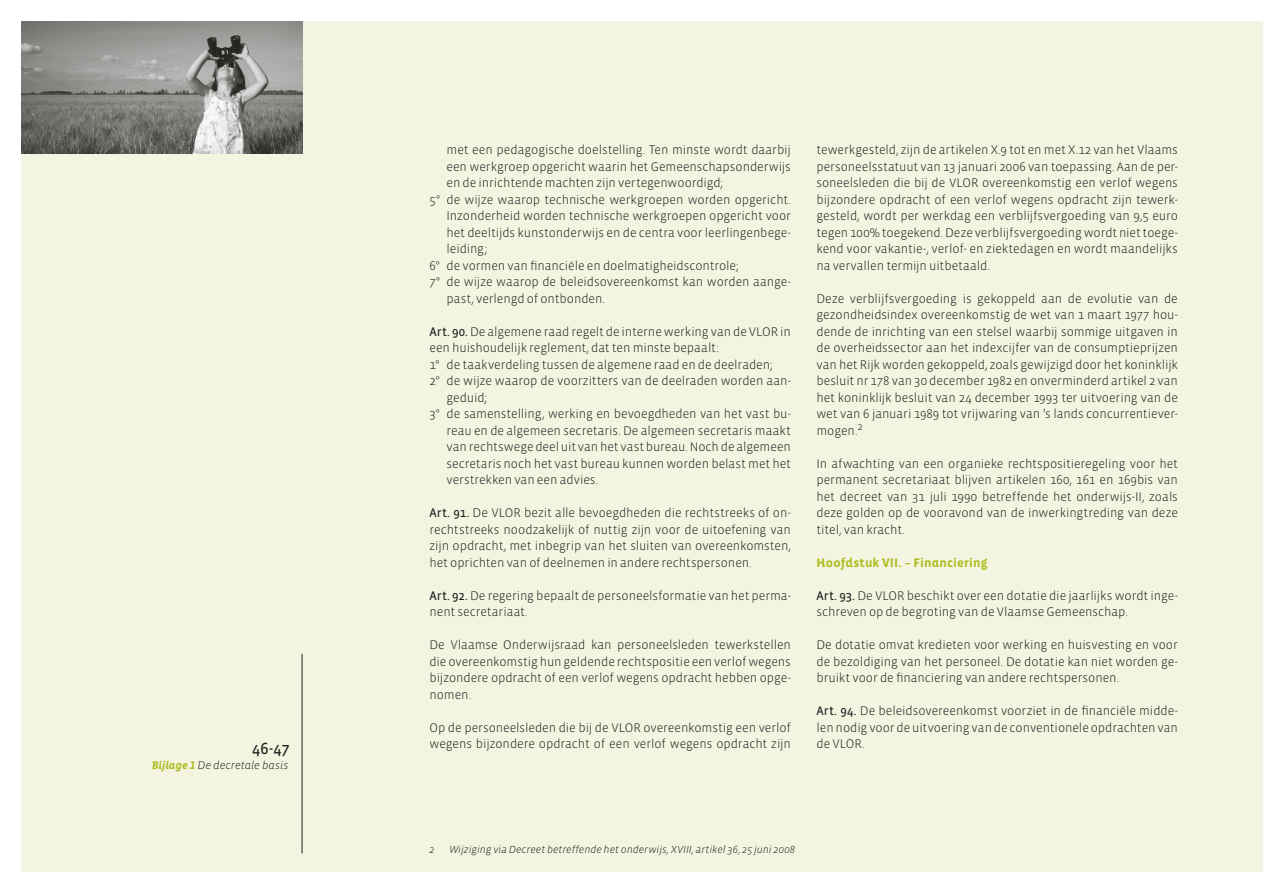
<style>
.page{position:relative;width:1263px;height:893px;background:#fff}
.page>*{position:absolute;margin:0;border:0;box-sizing:border-box;transform-origin:0 0}
.t1{font:16.5px "Vista Sans Reg";color:#231f20}
.bijlages___body{font:300 12.75px/16.5px "Vista Sans";letter-spacing:-.005em;color:#231f20;text-align:justify}
.bijlages___body_insp{font:300 12.75px/16.5px "Vista Sans";letter-spacing:-.005em;color:#231f20;text-align:justify}
.bijlages___titel_2{font:700 12.75px "Vista Sans Alt";letter-spacing:.01em;color:#aebc21}
.body{font:11.25px "Vista Sans Alt Light Ita";color:#231f20}
.voetnoten{font:italic 300 10.5px "Vista Sans";color:#231f20}
.s1{font-family:"Vista Sans Alt Bold Ita";color:#aebc21}
.s2{font-family:"Vista Sans Reg";font-weight:400}
</style>
<div class="page">
<div style="left:21px;top:21px;width:1242px;height:851px;background:#f3f5e1"></div>
<hr style="left:302px;top:654px;width:1px;height:199px;background:#231f20">
<img style="left:21px;top:21px;width:281px;height:133px">
<p class="t1" style="left:252px;top:739px;width:39px">46-47</p>
<p class="body" style="left:152px;top:759px;width:138px"><span class="s1">Bijlage 1</span> De decretale basis</p>
<p class="bijlages___body_insp" style="left:446px;top:142px;width:346px">met een pedagogische doelstelling. Ten minste wordt daarbij een werkgroep opgericht waarin het Gemeenschapsonderwijs en de inrichtende machten zijn vertegenwoordigd;</p>
<p class="bijlages___body_insp" style="left:446px;top:191px;width:346px;text-indent:-17px">5° de wijze waarop technische werkgroepen worden opgericht.<br>Inzonderheid worden technische werkgroepen opgericht voor het deeltijds kunstonderwijs en de centra voor leerlingenbege&shy;leiding;</p>
<p class="bijlages___body_insp" style="left:429px;top:257px;width:311px">6° de vormen van financiële en doelmatigheidscontrole;</p>
<p class="bijlages___body_insp" style="left:446px;top:274px;width:346px;text-indent:-17px">7° de wijze waarop de beleidsovereenkomst kan worden aange&shy;past, verlengd of ontbonden.</p>
<p class="bijlages___body" style="left:429px;top:323px;width:363px"><span class="s2">Art. 90.</span> De algemene raad regelt de interne werking van de VLOR in een huishoudelijk reglement, dat ten minste bepaalt:</p>
<p class="bijlages___body_insp" style="left:429px;top:356px;width:344px">1° de taakverdeling tussen de algemene raad en de deelraden;</p>
<p class="bijlages___body_insp" style="left:446px;top:373px;width:346px;text-indent:-17px">2° de wijze waarop de voorzitters van de deelraden worden aan&shy;geduid;</p>
<p class="bijlages___body_insp" style="left:446px;top:406px;width:346px;text-indent:-17px">3° de samenstelling, werking en bevoegdheden van het vast bu&shy;reau en de algemeen secretaris. De algemeen secretaris maakt van rechtswege deel uit van het vast bureau. Noch de algemeen secretaris noch het vast bureau kunnen worden belast met het verstrekken van een advies.</p>
<p class="bijlages___body" style="left:429px;top:505px;width:363px"><span class="s2">Art. 91.</span> De VLOR bezit alle bevoegdheden die rechtstreeks of on&shy;rechtstreeks noodzakelijk of nuttig zijn voor de uitoefening van zijn opdracht, met inbegrip van het sluiten van overeenkomsten, het oprichten van of deelnemen in andere rechtspersonen.</p>
<p class="bijlages___body" style="left:429px;top:587px;width:363px"><span class="s2">Art. 92.</span> De regering bepaalt de personeelsformatie van het perma&shy;nent secretariaat.</p>
<p class="bijlages___body" style="left:429px;top:637px;width:363px">De Vlaamse Onderwijsraad kan personeelsleden tewerkstellen die overeenkomstig hun geldende rechtspositie een verlof wegens bijzondere opdracht of een verlof wegens opdracht hebben opge&shy;nomen.</p>
<p class="bijlages___body" style="left:429px;top:719px;width:363px">Op de personeelsleden die bij de VLOR overeenkomstig een verlof wegens bijzondere opdracht of een verlof wegens opdracht zijn</p>
<p class="bijlages___body" style="left:816px;top:142px;width:363px">tewerkgesteld, zijn de artikelen X.9 tot en met X.12 van het Vlaams personeelsstatuut van 13 januari 2006 van toepassing. Aan de per&shy;soneelsleden die bij de VLOR overeenkomstig een verlof wegens bijzondere opdracht of een verlof wegens opdracht zijn tewerk&shy;gesteld, wordt per werkdag een verblijfsvergoeding van 9,5 euro tegen 100% toegekend. Deze verblijfsvergoeding wordt niet toege&shy;kend voor vakantie-, verlof- en ziektedagen en wordt maandelijks na vervallen termijn uitbetaald.</p>
<p class="bijlages___body" style="left:816px;top:290px;width:363px">Deze verblijfsvergoeding is gekoppeld aan de evolutie van de gezondheidsindex overeenkomstig de wet van 1 maart 1977 hou&shy;dende de inrichting van een stelsel waarbij sommige uitgaven in de overheidssector aan het indexcijfer van de consumptieprijzen van het Rijk worden gekoppeld, zoals gewijzigd door het koninklijk besluit nr 178 van 30 december 1982 en onverminderd artikel 2 van het koninklijk besluit van 24 december 1993 ter uitvoering van de wet van 6 januari 1989 tot vrijwaring van ’s lands concurrentiever&shy;mogen.<sup>2</sup></p>
<p class="bijlages___body" style="left:816px;top:455px;width:363px">In afwachting van een organieke rechtspositieregeling voor het permanent secretariaat blijven artikelen 160, 161 en 169bis van het decreet van 31 juli 1990 betreffende het onderwijs-II, zoals deze golden op de vooravond van de inwerkingtreding van deze titel, van kracht.</p>
<p class="bijlages___titel_2" style="left:816px;top:556px;width:173px">Hoofdstuk VII. – Financiering</p>
<p class="bijlages___body" style="left:816px;top:587px;width:363px"><span class="s2">Art. 93.</span> De VLOR beschikt over een dotatie die jaarlijks wordt inge&shy;schreven op de begroting van de Vlaamse Gemeenschap.</p>
<p class="bijlages___body" style="left:816px;top:637px;width:363px">De dotatie omvat kredieten voor werking en huisvesting en voor de bezoldiging van het personeel. De dotatie kan niet worden ge&shy;bruikt voor de financiering van andere rechtspersonen.</p>
<p class="bijlages___body" style="left:816px;top:703px;width:363px"><span class="s2">Art. 94.</span> De beleidsovereenkomst voorziet in de financiële midde&shy;len nodig voor de uitvoering van de conventionele opdrachten van de VLOR.</p>
<p class="voetnoten" style="left:429px;top:844px;width:7px">2</p>
<p class="voetnoten" style="left:449px;top:844px;width:348px">Wijziging via Decreet betreffende het onderwijs, XVIII, artikel 36, 25 juni 2008</p>
</div>
